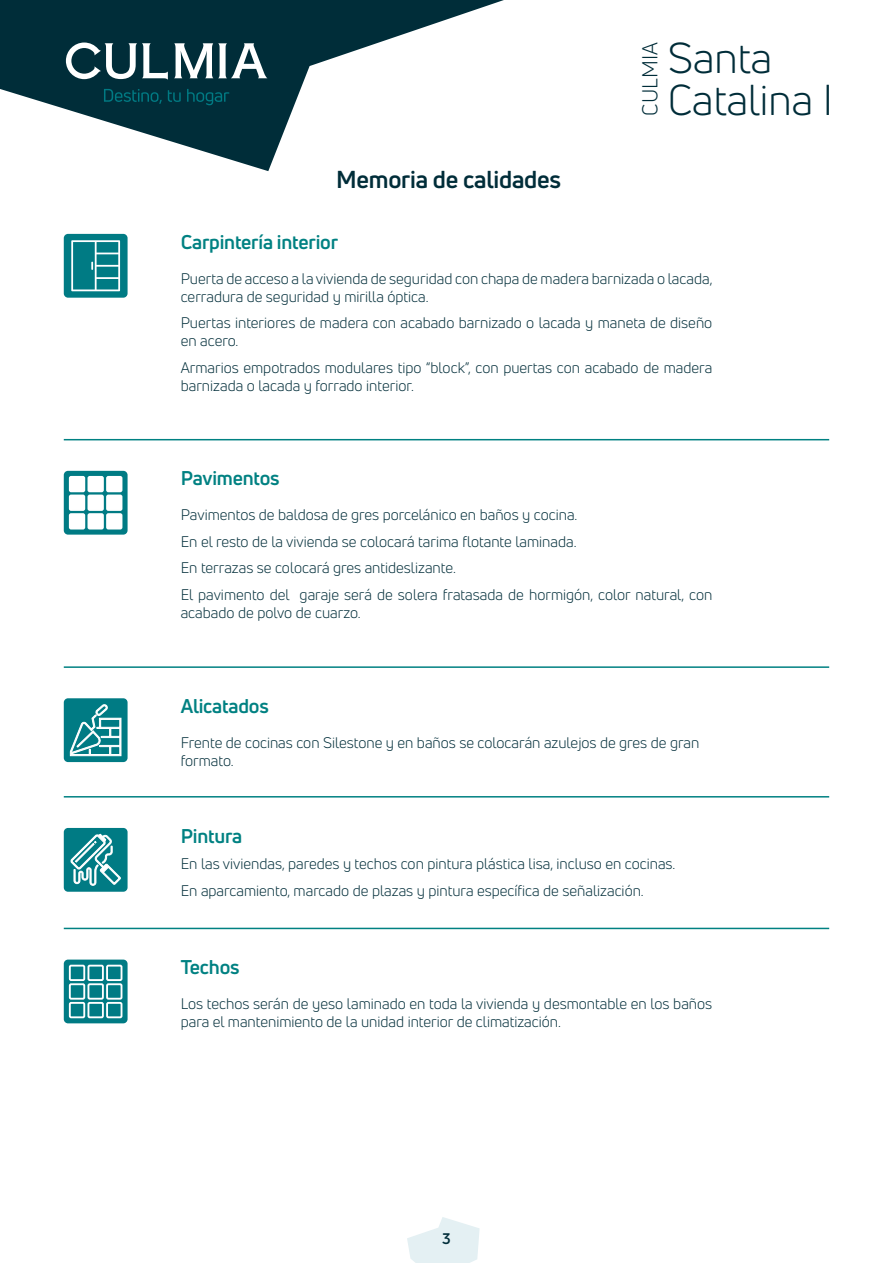
<style>
.page{position:relative;width:893px;height:1263px;background:#fff}
.page>*{position:absolute;margin:0;border:0;box-sizing:border-box;transform-origin:0 0}
.t1{font:42.3px/41.4px "Uni Neue";color:#002d39}
.t2{font:700 24px "Uni Neue";letter-spacing:-.01em;color:#002d39}
.t3{font:21.15px "Uni Neue";color:#002d39}
.t4{font:700 19.5px "Uni Neue";letter-spacing:-.01em;color:#008182}
.t5{font:15px/18px "Uni Neue";color:#002d39}
.t6{font:700 15px "Uni Neue";color:#002d39}
</style>
<div class="page">
<svg style="left:0;top:0;width:504px;height:171px"></svg>
<svg style="left:407px;top:1217px;width:73px;height:46px"></svg>
<svg style="left:174px;top:43px;width:93px;height:35px"></svg>
<svg style="left:66px;top:43px;width:102px;height:37px"></svg>
<svg style="left:104px;top:89px;width:125px;height:16px;background:#003e49"></svg>
<div style="left:64px;top:698px;width:64px;height:64px;background:#007b84;border-radius:4px"></div>
<svg style="left:69px;top:704px;width:53px;height:52px"></svg>
<div style="left:64px;top:828px;width:64px;height:64px;background:#007b84;border-radius:4px"></div>
<svg style="left:70px;top:833px;width:51px;height:53px"></svg>
<div style="left:64px;top:959px;width:64px;height:64px;background:#007b84;border-radius:4px"></div>
<svg style="left:68px;top:964px;width:55px;height:55px"></svg>
<svg style="left:64px;top:471px;width:64px;height:64px;background:#16868e"></svg>
<div style="left:70px;top:477px;width:14px;height:14px;background:#fff"></div>
<div style="left:69px;top:476px;width:16px;height:16px;border:2px solid #fff"></div>
<div style="left:70px;top:514px;width:14px;height:15px;background:#fff"></div>
<div style="left:69px;top:513px;width:16px;height:16px;border:2px solid #fff"></div>
<div style="left:88px;top:514px;width:15px;height:15px;background:#fff"></div>
<div style="left:88px;top:513px;width:16px;height:16px;border:2px solid #fff"></div>
<div style="left:107px;top:514px;width:15px;height:15px;background:#fff"></div>
<div style="left:106px;top:513px;width:16px;height:16px;border:2px solid #fff"></div>
<div style="left:88px;top:477px;width:15px;height:14px;background:#fff"></div>
<div style="left:88px;top:476px;width:16px;height:16px;border:2px solid #fff"></div>
<div style="left:107px;top:477px;width:15px;height:14px;background:#fff"></div>
<div style="left:106px;top:476px;width:16px;height:16px;border:2px solid #fff"></div>
<div style="left:70px;top:495px;width:14px;height:15px;background:#fff"></div>
<div style="left:69px;top:495px;width:16px;height:16px;border:2px solid #fff"></div>
<div style="left:88px;top:495px;width:15px;height:15px;background:#fff"></div>
<div style="left:88px;top:495px;width:16px;height:16px;border:2px solid #fff"></div>
<div style="left:107px;top:495px;width:15px;height:15px;background:#fff"></div>
<div style="left:106px;top:495px;width:16px;height:16px;border:2px solid #fff"></div>
<hr style="left:64px;top:439px;width:765px;height:1px;background:#008182">
<hr style="left:64px;top:796px;width:765px;height:1px;background:#008182">
<hr style="left:64px;top:928px;width:765px;height:1px;background:#008182">
<div style="left:64px;top:234px;width:64px;height:64px;background:#007b84;border-radius:4px"></div>
<svg style="left:71px;top:240px;width:49px;height:51px"></svg>
<hr style="left:64px;top:666px;width:765px;height:2px;background:#008182">
<h2 class="t2" style="left:336px;top:164px;width:226px">Memoria de calidades</h2>
<h3 class="t3" style="left:637px;top:116px;width:74px;rotate:-90deg">CULMIA</h3>
<h1 class="t1" style="left:668px;top:37px;width:167px">Santa<br>Catalina I</h1>
<h3 class="t4" style="left:181px;top:229px;width:159px">Carpintería interior</h3>
<p class="t5" style="left:181px;top:269px;width:533px">Puerta de acceso a la vivienda de seguridad con chapa de madera barnizada o lacada, cerradura de seguridad y mirilla óptica.</p>
<p class="t5" style="left:181px;top:314px;width:533px">Puertas interiores de madera con acabado barnizado o lacada y maneta de diseño en acero.</p>
<p class="t5" style="left:181px;top:358px;width:533px">Armarios empotrados modulares tipo “block”, con puertas con acabado de madera barnizada o lacada y forrado interior.</p>
<h3 class="t4" style="left:181px;top:466px;width:100px">Pavimentos</h3>
<p class="t5" style="left:181px;top:502px;width:533px;line-height:26.5px">Pavimentos de baldosa de gres porcelánico en baños y cocina.<br>En el resto de la vivienda se colocará tarima flotante laminada.<br>En terrazas se colocará gres antideslizante.<br>El pavimento del garaje será de solera fratasada de hormigón, color natural, con</p>
<p class="t5" style="left:181px;top:604px;width:182px">acabado de polvo de cuarzo.</p>
<h3 class="t4" style="left:181px;top:694px;width:90px">Alicatados</h3>
<p class="t5" style="left:181px;top:733px;width:520px">Frente de cocinas con Silestone y en baños se colocarán azulejos de gres de gran formato.</p>
<h3 class="t4" style="left:181px;top:823px;width:63px">Pintura</h3>
<p class="t5" style="left:181px;top:850px;width:496px;line-height:26.5px">En las viviendas, paredes y techos con pintura plástica lisa, incluso en cocinas.<br>En aparcamiento, marcado de plazas y pintura específica de señalización.</p>
<h3 class="t4" style="left:181px;top:955px;width:60px">Techos</h3>
<p class="t5" style="left:181px;top:995px;width:533px">Los techos serán de yeso laminado en toda la vivienda y desmontable en los baños para el mantenimiento de la unidad interior de climatización.</p>
<p class="t6" style="left:442px;top:1229px;width:10px">3</p>
</div>
